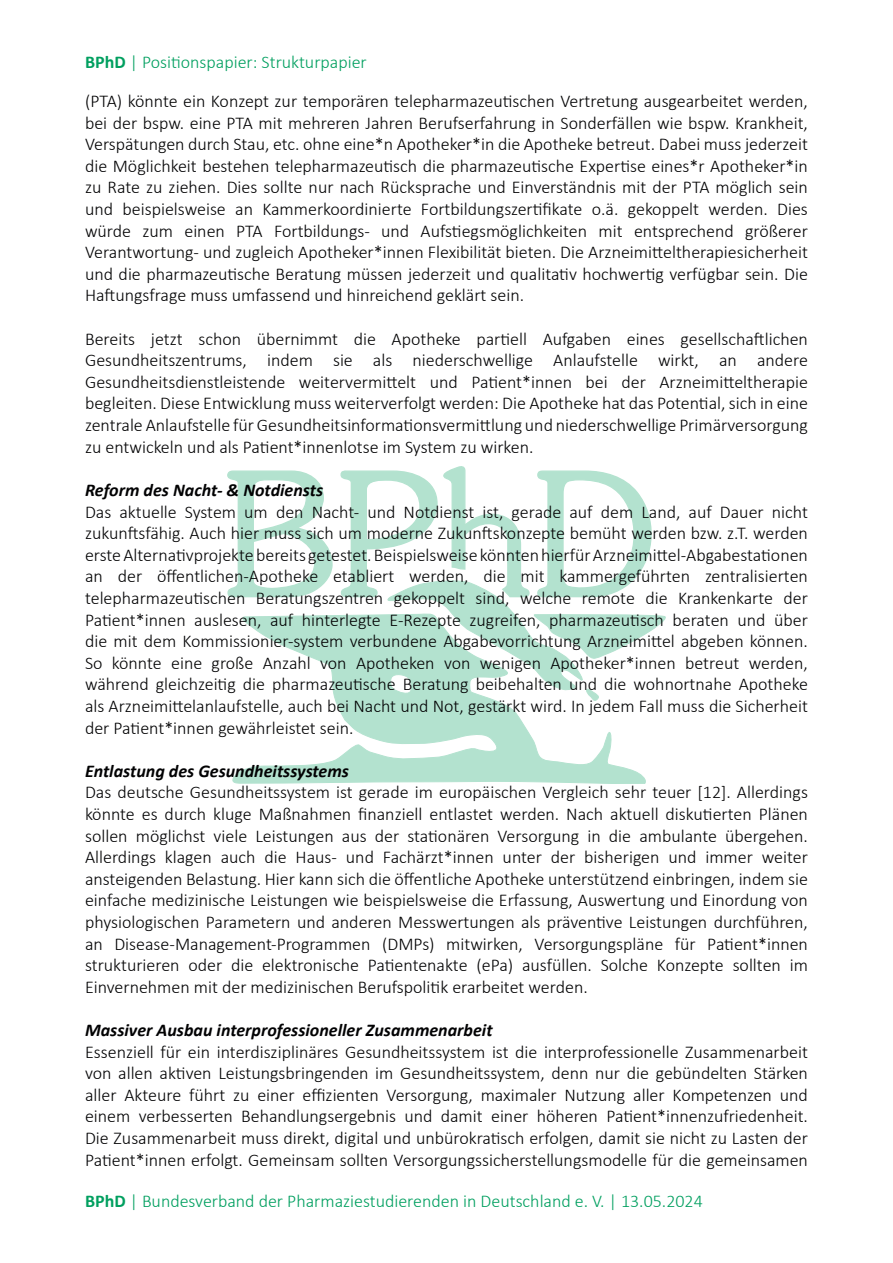
<style>
.page{position:relative;width:893px;height:1263px;background:#fff}
.page>*{position:absolute;margin:0;border:0;box-sizing:border-box;transform-origin:0 0}
.t1{font:300 18px/21.6px "Calibri";color:#020203;text-align:justify}
.t2{font:italic 700 18px "Calibri";color:#020203}
.t3{font:300 18px "Calibri";color:#009f5f}
.s1{font-weight:700}
</style>
<div class="page">
<svg style="left:232px;top:614px;width:414px;height:170px"></svg>
<svg style="left:227px;top:466px;width:425px;height:132px"></svg>
<svg style="left:387px;top:579px;width:279px;height:122px"></svg>
<p class="t3" style="left:85px;top:50px;width:283px"><span class="s1">BPhD</span> | Positionspapier: Strukturpapier</p>
<p class="t1" style="left:85px;top:90px;width:724px">(PTA) könnte ein Konzept zur temporären telepharmazeutischen Vertretung ausgearbeitet werden, bei der bspw. eine PTA mit mehreren Jahren Berufserfahrung in Sonderfällen wie bspw. Krankheit, Verspätungen durch Stau, etc. ohne eine*n Apotheker*in die Apotheke betreut. Dabei muss jederzeit die Möglichkeit bestehen telepharmazeutisch die pharmazeutische Expertise eines*r Apotheker*in zu Rate zu ziehen. Dies sollte nur nach Rücksprache und Einverständnis mit der PTA möglich sein und beispielsweise an Kammerkoordinierte Fortbildungszertifikate o.ä. gekoppelt werden. Dies würde zum einen PTA Fortbildungs- und Aufstiegsmöglichkeiten mit entsprechend größerer Verantwortung- und zugleich Apotheker*innen Flexibilität bieten. Die Arzneimitteltherapiesicherheit und die pharmazeutische Beratung müssen jederzeit und qualitativ hochwertig verfügbar sein. Die Haftungsfrage muss umfassend und hinreichend geklärt sein.</p>
<p class="t1" style="left:85px;top:328px;width:724px">Bereits jetzt schon übernimmt die Apotheke partiell Aufgaben eines gesellschaftlichen Gesundheitszentrums, indem sie als niederschwellige Anlaufstelle wirkt, an andere Gesundheitsdienstleistende weitervermittelt und Patient*innen bei der Arzneimitteltherapie begleiten. Diese Entwicklung muss weiterverfolgt werden: Die Apotheke hat das Potential, sich in eine zentrale Anlaufstelle für Gesundheitsinformationsvermittlung und niederschwellige Primärversorgung zu entwickeln und als Patient*innenlotse im System zu wirken.</p>
<p class="t2" style="left:85px;top:477px;width:240px">Reform des Nacht- &amp; Notdiensts</p>
<p class="t1" style="left:85px;top:500px;width:724px">Das aktuelle System um den Nacht- und Notdienst ist, gerade auf dem Land, auf Dauer nicht zukunftsfähig. Auch hier muss sich um moderne Zukunftskonzepte bemüht werden bzw. z.T. werden erste Alternativprojekte bereits getestet. Beispielsweise könnten hierfür Arzneimittel-Abgabestationen an der öffentlichen-Apotheke etabliert werden, die mit kammergeführten zentralisierten telepharmazeutischen Beratungszentren gekoppelt sind, welche remote die Krankenkarte der Patient*innen auslesen, auf hinterlegte E-Rezepte zugreifen, pharmazeutisch beraten und über die mit dem Kommissionier-system verbundene Abgabevorrichtung Arzneimittel abgeben können.<br>So könnte eine große Anzahl von Apotheken von wenigen Apotheker*innen betreut werden, während gleichzeitig die pharmazeutische Beratung beibehalten und die wohnortnahe Apotheke als Arzneimittelanlaufstelle, auch bei Nacht und Not, gestärkt wird. In jedem Fall muss die Sicherheit der Patient*innen gewährleistet sein.</p>
<p class="t2" style="left:85px;top:758px;width:265px">Entlastung des Gesundheitssystems</p>
<p class="t1" style="left:85px;top:781px;width:724px">Das deutsche Gesundheitssystem ist gerade im europäischen Vergleich sehr teuer [12]. Allerdings könnte es durch kluge Maßnahmen finanziell entlastet werden. Nach aktuell diskutierten Plänen sollen möglichst viele Leistungen aus der stationären Versorgung in die ambulante übergehen.<br>Allerdings klagen auch die Haus- und Fachärzt*innen unter der bisherigen und immer weiter ansteigenden Belastung. Hier kann sich die öffentliche Apotheke unterstützend einbringen, indem sie einfache medizinische Leistungen wie beispielsweise die Erfassung, Auswertung und Einordung von physiologischen Parametern und anderen Messwertungen als präventive Leistungen durchführen, an Disease-Management-Programmen (DMPs) mitwirken, Versorgungspläne für Patient*innen strukturieren oder die elektronische Patientenakte (ePa) ausfüllen. Solche Konzepte sollten im Einvernehmen mit der medizinischen Berufspolitik erarbeitet werden.</p>
<p class="t2" style="left:85px;top:1017px;width:409px">Massiver Ausbau interprofessioneller Zusammenarbeit</p>
<p class="t1" style="left:85px;top:1040px;width:724px">Essenziell für ein interdisziplinäres Gesundheitssystem ist die interprofessionelle Zusammenarbeit von allen aktiven Leistungsbringenden im Gesundheitssystem, denn nur die gebündelten Stärken aller Akteure führt zu einer effizienten Versorgung, maximaler Nutzung aller Kompetenzen und einem verbesserten Behandlungsergebnis und damit einer höheren Patient*innenzufriedenheit.<br>Die Zusammenarbeit muss direkt, digital und unbürokratisch erfolgen, damit sie nicht zu Lasten der Patient*innen erfolgt. Gemeinsam sollten Versorgungssicherstellungsmodelle für die gemeinsamen</p>
<p class="t3" style="left:85px;top:1190px;width:619px"><span class="s1">BPhD</span> | Bundesverband der Pharmaziestudierenden in Deutschland e. V. | 13.05.2024</p>
</div>
